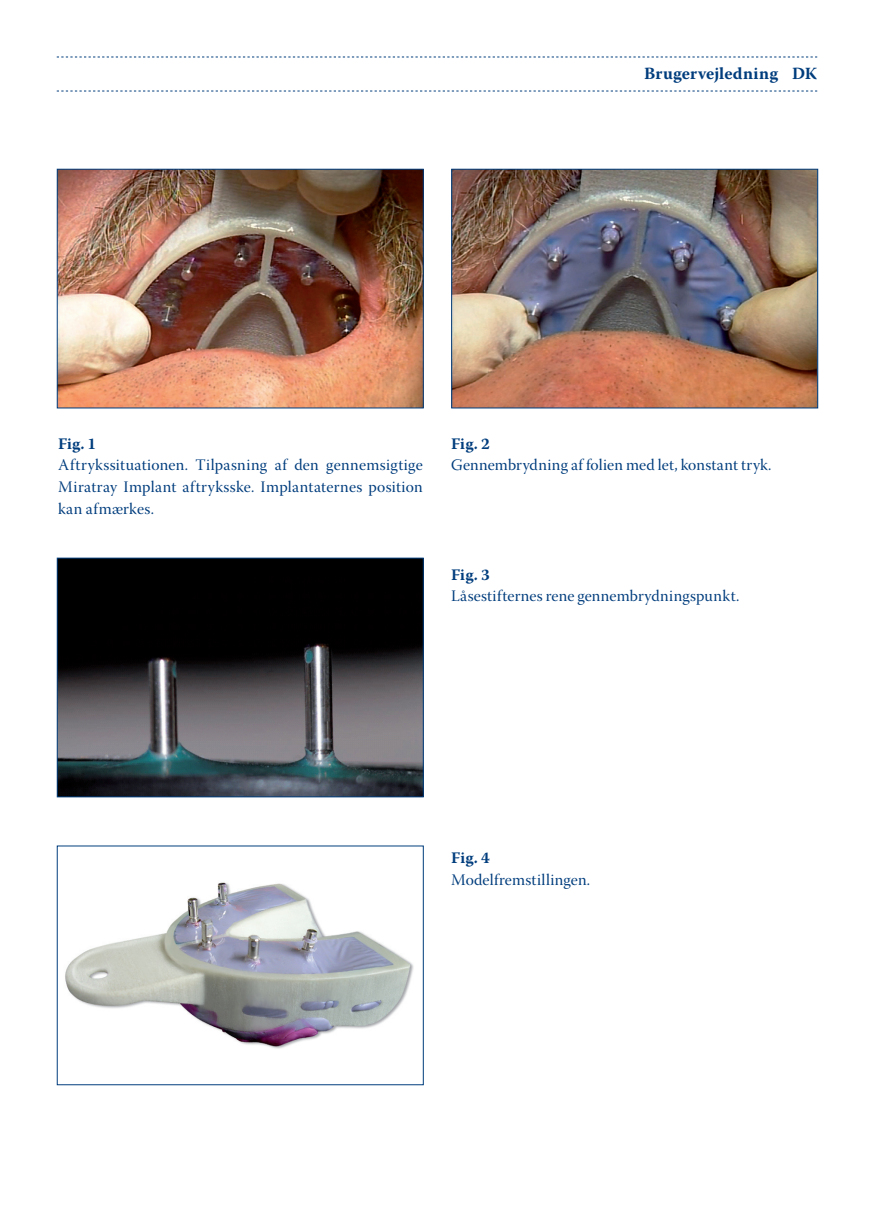
<style>
.page{position:relative;width:874px;height:1225px;background:#fff}
.page>*{position:absolute;margin:0;border:0;box-sizing:border-box;transform-origin:0 0}
.t1{font:700 17px "Warnock Pro";letter-spacing:.01em;color:#013d7d}
.t2{font:16px/21.8px "Warnock Pro Subh";letter-spacing:.015em;color:#013d7d;text-align:justify}
.t3{font:700 16px "Warnock Pro";color:#013d7d}
</style>
<div class="page">
<svg style="left:57px;top:91px;width:759px;height:1px"></svg>
<svg style="left:57px;top:57px;width:759px;height:1px"></svg>
<img style="left:59px;top:171px;width:362px;height:235px">
<div style="left:57px;top:169px;width:366px;height:239px;border:1px solid #013d7d"></div>
<img style="left:453px;top:171px;width:362px;height:235px">
<div style="left:451px;top:169px;width:366px;height:239px;border:1px solid #013d7d"></div>
<img style="left:59px;top:559px;width:362px;height:236px">
<div style="left:57px;top:557px;width:366px;height:240px;border:1px solid #013d7d"></div>
<img style="left:65px;top:882px;width:349px;height:167px">
<p class="t1" style="left:644px;top:64px;width:174px">Brugervejledning DK</p>
<p class="t3" style="left:58px;top:434px;width:39px">Fig. 1</p>
<p class="t2" style="left:58px;top:456px;width:366px">Aftrykssituationen. Tilpasning af den gennemsigtige Miratray Implant aftryksske. Implantaternes position kan afmærkes.</p>
<p class="t3" style="left:451px;top:434px;width:40px">Fig. 2</p>
<p class="t2" style="left:451px;top:456px;width:322px">Gennembrydning af folien med let, konstant tryk.</p>
<p class="t3" style="left:451px;top:565px;width:40px">Fig. 3</p>
<p class="t2" style="left:451px;top:587px;width:289px">Låsestifternes rene gennembrydningspunkt.</p>
<p class="t3" style="left:451px;top:848px;width:40px">Fig. 4</p>
<p class="t2" style="left:451px;top:871px;width:140px">Modelfremstillingen.</p>
</div>
